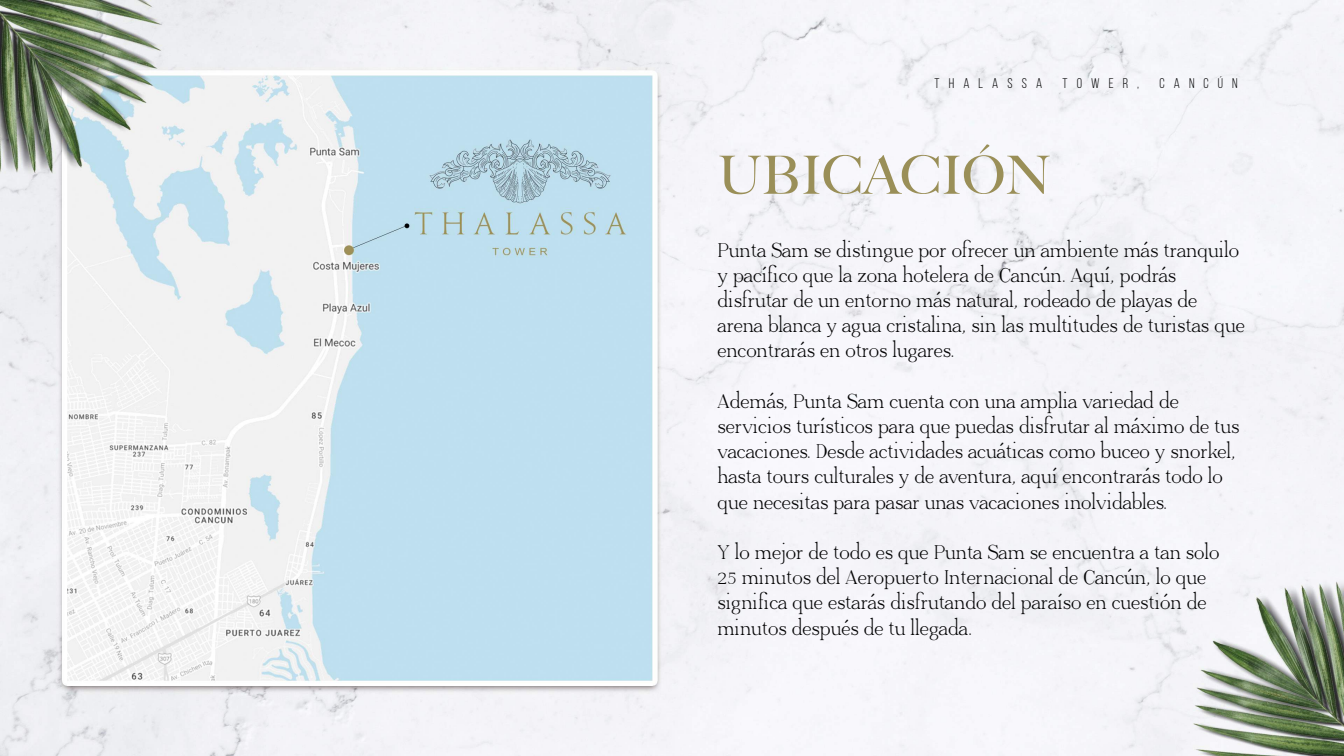
<style>
.page{position:relative;width:1344px;height:756px;background:#fff}
.page>*{position:absolute;margin:0;border:0;box-sizing:border-box;transform-origin:0 0}
.t1{font:500 52.85px "Big Caslon";color:#9a8f58}
.t2{font:21px/25.2px "Adega Serif";color:#020203}
.t3{font:14px "Bebas Neue";letter-spacing:.65em;color:#020203}
</style>
<div class="page">
<img style="left:0;top:0;width:1344px;height:756px">
<p class="t3" style="left:935px;top:75px;width:109px">THALASSA</p>
<p class="t3" style="left:1063px;top:75px;width:78px">TOWER,</p>
<p class="t3" style="left:1160px;top:75px;width:80px">CANCÚN</p>
<h1 class="t1" style="left:718px;top:132px;width:335px">UBICACIÓN</h1>
<p class="t2" style="left:718px;top:237px;width:529px">Punta Sam se distingue por ofrecer un ambiente más tranquilo y pacífico que la zona hotelera de Cancún. Aquí, podrás disfrutar de un entorno más natural, rodeado de playas de arena blanca y agua cristalina, sin las multitudes de turistas que encontrarás en otros lugares.</p>
<p class="t2" style="left:718px;top:388px;width:523px">Además, Punta Sam cuenta con una amplia variedad de servicios turísticos para que puedas disfrutar al máximo de tus vacaciones. Desde actividades acuáticas como buceo y snorkel, hasta tours culturales y de aventura, aquí encontrarás todo lo que necesitas para pasar unas vacaciones inolvidables.</p>
<p class="t2" style="left:718px;top:539px;width:503px">Y lo mejor de todo es que Punta Sam se encuentra a tan solo 25 minutos del Aeropuerto Internacional de Cancún, lo que significa que estarás disfrutando del paraíso en cuestión de minutos después de tu llegada.</p>
</div>
